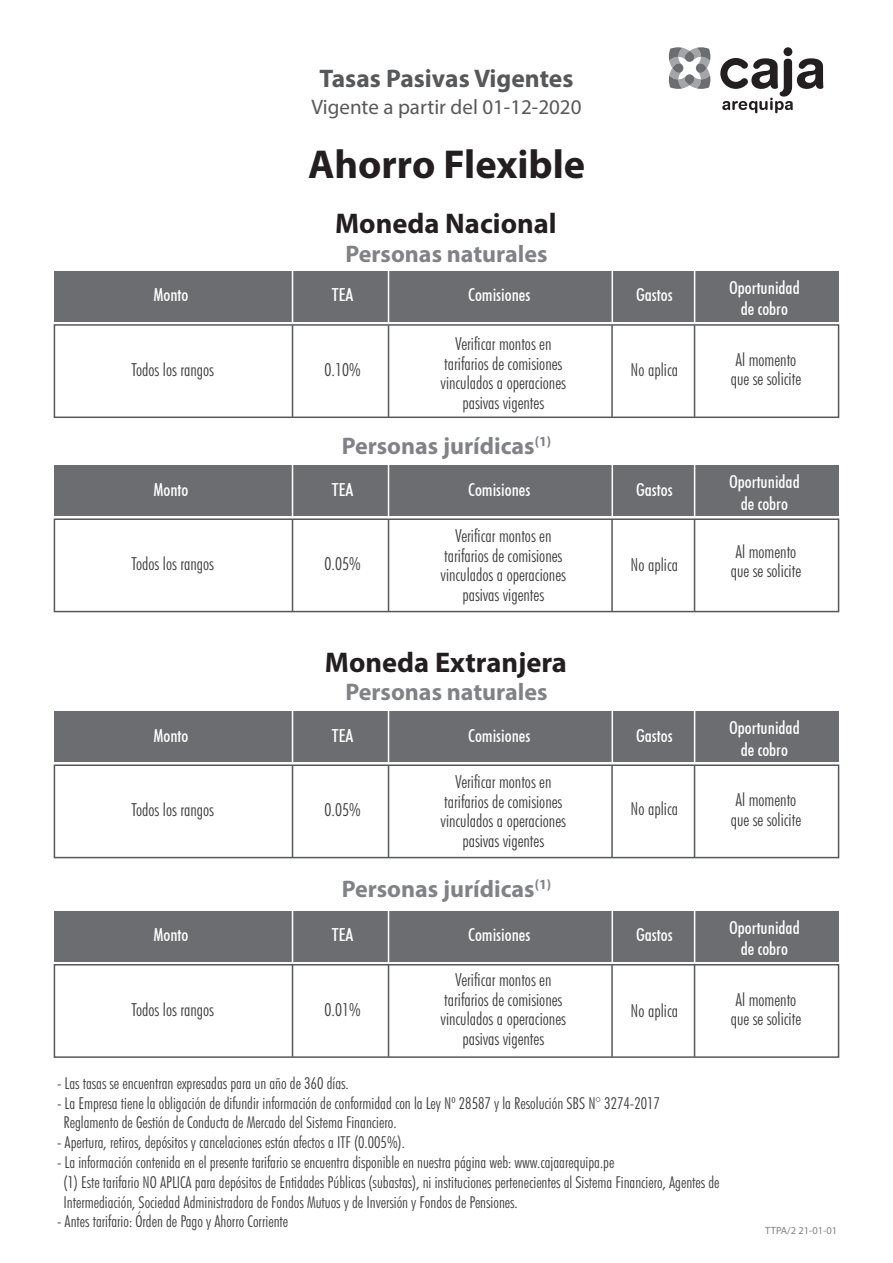
<style>
.page{position:relative;width:893px;height:1263px;background:#fff}
.page>*{position:absolute;margin:0;border:0;box-sizing:border-box;transform-origin:0 0}
.t1{font:700 40.5px "Myriad Pro";color:#231f20}
.t2{font:700 28.5px "Myriad Pro";color:#231f20}
.t3{font:700 25.5px "Myriad Pro";color:#57585a}
.t4{font:700 24px "Myriad Pro";color:#808285}
.t5{font:21px "Myriad Pro";color:#57585a}
.t6{font:300 condensed 18px/19.5px "Futura BT";color:#3e3e3f;text-align:center}
.t7{font:500 condensed 18px/21.6px "Futura BT";color:#fff;text-align:center}
.t8{font:300 condensed 16.5px/19.8px "Futura BT";color:#3e3e3f}
.t9{font:10.5px "Myriad Pro";color:#808285}
</style>
<div class="page">
<svg style="left:669px;top:47px;width:41px;height:42px"></svg>
<div style="left:783px;top:47px;width:9px;height:9px;background:#231f20;border-radius:50%"></div>
<svg style="left:720px;top:58px;width:103px;height:55px"></svg>
<div style="left:54px;top:712px;width:784px;height:50px;background:#6c6d70"></div>
<div style="left:54px;top:764px;width:785px;height:94px;border:2px solid #57585a"></div>
<hr style="left:292px;top:765px;width:1px;height:92px;background:#57585a">
<hr style="left:388px;top:765px;width:1px;height:92px;background:#57585a">
<hr style="left:611px;top:765px;width:2px;height:92px;background:#57585a">
<hr style="left:694px;top:765px;width:1px;height:92px;background:#57585a">
<div style="left:54px;top:911px;width:784px;height:50px;background:#6c6d70"></div>
<div style="left:54px;top:964px;width:785px;height:94px;border:2px solid #57585a"></div>
<hr style="left:292px;top:965px;width:1px;height:92px;background:#57585a">
<hr style="left:388px;top:965px;width:1px;height:92px;background:#57585a">
<hr style="left:611px;top:965px;width:2px;height:92px;background:#57585a">
<hr style="left:694px;top:965px;width:1px;height:92px;background:#57585a">
<hr style="left:292px;top:709px;width:1px;height:54px;background:#fff">
<hr style="left:388px;top:709px;width:1px;height:54px;background:#fff">
<hr style="left:612px;top:709px;width:1px;height:54px;background:#fff">
<hr style="left:694px;top:709px;width:1px;height:54px;background:#fff">
<hr style="left:292px;top:909px;width:1px;height:54px;background:#fff">
<hr style="left:388px;top:909px;width:1px;height:54px;background:#fff">
<hr style="left:612px;top:909px;width:1px;height:54px;background:#fff">
<hr style="left:694px;top:909px;width:1px;height:54px;background:#fff">
<div style="left:54px;top:271px;width:784px;height:51px;background:#6c6d70"></div>
<div style="left:54px;top:324px;width:785px;height:94px;border:2px solid #57585a"></div>
<hr style="left:292px;top:325px;width:1px;height:92px;background:#57585a">
<hr style="left:388px;top:325px;width:1px;height:92px;background:#57585a">
<hr style="left:611px;top:325px;width:2px;height:92px;background:#57585a">
<hr style="left:694px;top:325px;width:1px;height:92px;background:#57585a">
<div style="left:54px;top:466px;width:784px;height:50px;background:#6c6d70"></div>
<div style="left:54px;top:518px;width:785px;height:94px;border:2px solid #57585a"></div>
<hr style="left:292px;top:519px;width:1px;height:92px;background:#57585a">
<hr style="left:388px;top:519px;width:1px;height:92px;background:#57585a">
<hr style="left:611px;top:519px;width:2px;height:92px;background:#57585a">
<hr style="left:694px;top:519px;width:1px;height:92px;background:#57585a">
<hr style="left:292px;top:269px;width:1px;height:54px;background:#fff">
<hr style="left:388px;top:269px;width:1px;height:54px;background:#fff">
<hr style="left:612px;top:269px;width:1px;height:54px;background:#fff">
<hr style="left:694px;top:269px;width:1px;height:54px;background:#fff">
<hr style="left:292px;top:464px;width:1px;height:54px;background:#fff">
<hr style="left:388px;top:464px;width:1px;height:54px;background:#fff">
<hr style="left:612px;top:464px;width:1px;height:54px;background:#fff">
<hr style="left:694px;top:464px;width:1px;height:54px;background:#fff">
<h3 class="t3" style="left:320px;top:62px;width:255px">Tasas Pasivas Vigentes</h3>
<p class="t5" style="left:311px;top:94px;width:271px">Vigente a partir del 01-12-2020</p>
<h1 class="t1" style="left:308px;top:138px;width:279px">Ahorro Flexible</h1>
<h2 class="t2" style="left:335px;top:205px;width:223px">Moneda Nacional</h2>
<h3 class="t4" style="left:345px;top:238px;width:203px">Personas naturales</h3>
<p class="t7" style="left:154px;top:284px;width:36px">Monto</p>
<p class="t7" style="left:332px;top:284px;width:23px">TEA</p>
<p class="t7" style="left:468px;top:284px;width:64px">Comisiones</p>
<p class="t7" style="left:636px;top:284px;width:38px">Gastos</p>
<p class="t7" style="left:729px;top:276px;width:72px">Oportunidad de cobro</p>
<p class="t6" style="left:131px;top:359px;width:84px">Todos los rangos</p>
<p class="t6" style="left:325px;top:359px;width:38px">0.10%</p>
<p class="t6" style="left:441px;top:334px;width:127px">Verificar montos en tarifarios de comisiones vinculados a operaciones pasivas vigentes</p>
<h3 class="t4" style="left:342px;top:431px;width:211px">Personas jurídicas<sup>(1)</sup></h3>
<p class="t6" style="left:631px;top:359px;width:49px">No aplica</p>
<p class="t6" style="left:731px;top:349px;width:72px;text-align:left">Al momento que se solicite</p>
<p class="t7" style="left:154px;top:478px;width:36px">Monto</p>
<p class="t7" style="left:332px;top:478px;width:23px">TEA</p>
<p class="t7" style="left:468px;top:478px;width:64px">Comisiones</p>
<p class="t7" style="left:636px;top:478px;width:38px">Gastos</p>
<p class="t7" style="left:729px;top:471px;width:72px">Oportunidad de cobro</p>
<p class="t6" style="left:131px;top:554px;width:84px">Todos los rangos</p>
<p class="t6" style="left:325px;top:554px;width:38px">0.05%</p>
<p class="t6" style="left:441px;top:526px;width:127px">Verificar montos en tarifarios de comisiones vinculados a operaciones pasivas vigentes</p>
<h2 class="t2" style="left:325px;top:644px;width:244px">Moneda Extranjera</h2>
<h3 class="t4" style="left:345px;top:676px;width:203px">Personas naturales</h3>
<p class="t6" style="left:631px;top:555px;width:49px">No aplica</p>
<p class="t6" style="left:731px;top:541px;width:72px;text-align:left">Al momento que se solicite</p>
<p class="t7" style="left:154px;top:724px;width:36px">Monto</p>
<p class="t7" style="left:332px;top:724px;width:23px">TEA</p>
<p class="t7" style="left:468px;top:724px;width:64px">Comisiones</p>
<p class="t7" style="left:636px;top:724px;width:38px">Gastos</p>
<p class="t7" style="left:729px;top:717px;width:72px">Oportunidad de cobro</p>
<p class="t6" style="left:131px;top:800px;width:84px">Todos los rangos</p>
<p class="t6" style="left:325px;top:800px;width:38px">0.05%</p>
<p class="t6" style="left:441px;top:772px;width:127px">Verificar montos en tarifarios de comisiones vinculados a operaciones pasivas vigentes</p>
<h3 class="t4" style="left:342px;top:873px;width:211px">Personas jurídicas<sup>(1)</sup></h3>
<p class="t6" style="left:631px;top:799px;width:49px">No aplica</p>
<p class="t6" style="left:731px;top:790px;width:72px;text-align:left">Al momento que se solicite</p>
<p class="t7" style="left:154px;top:924px;width:36px">Monto</p>
<p class="t7" style="left:332px;top:924px;width:23px">TEA</p>
<p class="t7" style="left:468px;top:924px;width:64px">Comisiones</p>
<p class="t7" style="left:636px;top:924px;width:38px">Gastos</p>
<p class="t7" style="left:729px;top:916px;width:72px">Oportunidad de cobro</p>
<p class="t6" style="left:131px;top:999px;width:84px">Todos los rangos</p>
<p class="t6" style="left:325px;top:999px;width:38px">0.01%</p>
<p class="t6" style="left:441px;top:970px;width:127px">Verificar montos en tarifarios de comisiones vinculados a operaciones pasivas vigentes</p>
<p class="t6" style="left:631px;top:1001px;width:49px">No aplica</p>
<p class="t6" style="left:731px;top:989px;width:72px;text-align:left">Al momento que se solicite</p>
<p class="t8" style="left:57px;top:1073px;width:293px">- Las tasas se encuentran expresadas para un año de 360 días.</p>
<p class="t8" style="left:63px;top:1093px;width:598px;text-indent:-6px">- La Empresa tiene la obligación de difundir información de conformidad con la Ley Nº 28587 y la Resolución SBS N° 3274-2017<br>Reglamento de Gestión de Conducta de Mercado del Sistema Financiero.</p>
<p class="t8" style="left:57px;top:1132px;width:349px">- Apertura, retiros, depósitos y cancelaciones están afectos a ITF (0.005%).</p>
<p class="t8" style="left:63px;top:1152px;width:658px;text-indent:-6px">- La información contenida en el presente tarifario se encuentra disponible en nuestra página web: www.cajaarequipa.pe<br>(1) Este tarifario NO APLICA para depósitos de Entidades Públicas (subastas), ni instituciones pertenecientes al Sistema Financiero, Agentes de<br>Intermediación, Sociedad Administradora de Fondos Mutuos y de Inversión y Fondos de Pensiones.</p>
<p class="t8" style="left:57px;top:1211px;width:233px">- Antes tarifario: Órden de Pago y Ahorro Corriente</p>
<p class="t9" style="left:765px;top:1224px;width:73px">TTPA/2 21-01-01</p>
</div>
